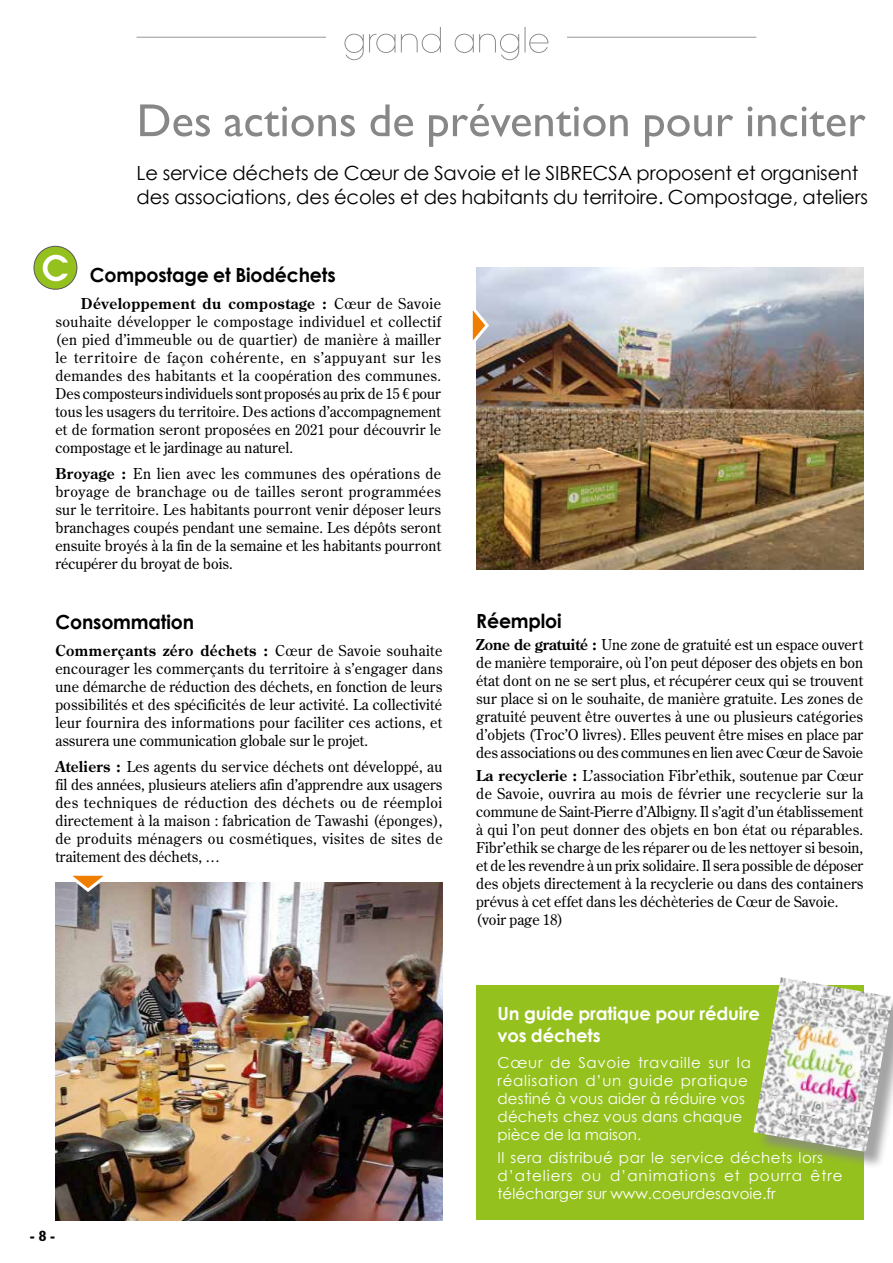
<style>
.page{position:relative;width:893px;height:1263px;background:#fff}
.page>*{position:absolute;margin:0;border:0;box-sizing:border-box;transform-origin:0 0}
.t1{font:19.5px/24px "Century Gothic";letter-spacing:-.01em;color:#000}
.t2{font:700 19.5px "Century Gothic";letter-spacing:-.01em;color:#000}
.t3{font:700 18px/21.6px "Century Gothic";letter-spacing:-.01em;color:#fff}
.t4{font:15px/18px "Century Old Style";letter-spacing:.005em;color:#000;text-align:justify}
.t5{font:15px/18px "Century Gothic";letter-spacing:.03em;color:#fff}
.t6{font:700 15px "Gill Sans";color:#000}
.s1{font-weight:700}
.s2{font-family:"Century Old Style Std"}
</style>
<div class="page">
<hr style="left:137px;top:37px;width:619px;height:1px;background:#969695">
<div style="left:326px;top:17px;width:241px;height:45px;background:#fff"></div>
<svg style="left:344px;top:27px;width:204px;height:33px"></svg>
<svg style="left:140px;top:104px;width:726px;height:43px"></svg>
<div style="left:34px;top:246px;width:43px;height:43px;background:#95c11f;border-radius:50%"></div>
<svg style="left:43px;top:255px;width:25px;height:26px"></svg>
<div style="left:34px;top:246px;width:43px;height:44px;border:1px solid #575756;border-radius:50%"></div>
<img style="left:55px;top:882px;width:387px;height:338px">
<img style="left:476px;top:268px;width:387px;height:301px">
<svg style="left:472px;top:298px;width:19px;height:51px"></svg>
<svg style="left:64px;top:875px;width:53px;height:19px"></svg>
<div style="left:476px;top:985px;width:388px;height:235px;background:#95c11f"></div>
<div style="left:756px;top:980px;width:137px;height:190px;background:#878787;opacity:.75"></div>
<img style="left:753px;top:977px;width:140px;height:175px">
<h1 class="t1" style="left:137px;top:160px;width:733px">Le service déchets de Cœur de Savoie et le SIBRECSA proposent et organisent des associations, des écoles et des habitants du territoire. Compostage, ateliers</h1>
<h1 class="t2" style="left:90px;top:260px;width:247px">Compostage et Biodéchets</h1>
<p class="t4" style="left:55px;top:294px;width:387px;text-indent:26px"><span class="s1">Développement du compostage :</span> Cœur de Savoie souhaite développer le compostage individuel et collectif (en pied d’immeuble ou de quartier) de manière à mailler le territoire de façon cohérente, en s’appuyant sur les demandes des habitants et la coopération des communes.<br>Des composteurs individuels sont proposés au prix de 15 <span class="s2">€</span> pour tous les usagers du territoire. Des actions d’accompagnement et de formation seront proposées en 2021 pour découvrir le compostage et le jardinage au naturel.</p>
<p class="t4" style="left:55px;top:465px;width:387px"><span class="s1">Broyage :</span> En lien avec les communes des opérations de broyage de branchage ou de tailles seront programmées sur le territoire. Les habitants pourront venir déposer leurs branchages coupés pendant une semaine. Les dépôts seront ensuite broyés à la fin de la semaine et les habitants pourront récupérer du broyat de bois.</p>
<h1 class="t2" style="left:55px;top:607px;width:140px">Consommation</h1>
<p class="t4" style="left:55px;top:641px;width:389px"><span class="s1">Commerçants zéro déchets :</span> Cœur de Savoie souhaite encourager les commerçants du territoire à s’engager dans une démarche de réduction des déchets, en fonction de leurs possibilités et des spécificités de leur activité. La collectivité leur fournira des informations pour faciliter ces actions, et assurera une communication globale sur le projet.</p>
<p class="t4" style="left:55px;top:757px;width:389px"><span class="s1">Ateliers :</span> Les agents du service déchets ont développé, au fil des années, plusieurs ateliers afin d’apprendre aux usagers des techniques de réduction des déchets ou de réemploi directement à la maison : fabrication de Tawashi (éponges), de produits ménagers ou cosmétiques, visites de sites de traitement des déchets, …</p>
<p class="t6" style="left:30px;top:1227px;width:27px">- 8 -</p>
<h1 class="t2" style="left:476px;top:606px;width:87px">Réemploi</h1>
<p class="t4" style="left:476px;top:636px;width:388px"><span class="s1">Zone de gratuité :</span> Une zone de gratuité est un espace ouvert de manière temporaire, où l’on peut déposer des objets en bon état dont on ne se sert plus, et récupérer ceux qui se trouvent sur place si on le souhaite, de manière gratuite. Les zones de gratuité peuvent être ouvertes à une ou plusieurs catégories d’objets (Troc’O livres). Elles peuvent être mises en place par des associations ou des communes en lien avec Cœur de Savoie</p>
<p class="t4" style="left:476px;top:766px;width:389px;text-align:left"><span class="s1">La recyclerie :</span> L’association Fibr’ethik, soutenue par Cœur de Savoie, ouvrira au mois de février une recyclerie sur la commune de Saint-Pierre d’Albigny. Il s’agit d’un établissement à qui l’on peut donner des objets en bon état ou réparables.<br>Fibr’ethik se charge de les réparer ou de les nettoyer si besoin, et de les revendre à un prix solidaire. Il sera possible de déposer des objets directement à la recyclerie ou dans des containers prévus à cet effet dans les déchèteries de Cœur de Savoie. (voir page 18)</p>
<p class="t3" style="left:497px;top:1002px;width:264px">Un guide pratique pour réduire vos déchets</p>
<p class="t5" style="left:497px;top:1054px;width:255px">Cœur de Savoie travaille sur la réalisation d’un guide pratique destiné à vous aider à réduire vos déchets chez vous dans chaque pièce de la maison.</p>
<p class="t5" style="left:497px;top:1148px;width:347px">Il sera distribué par le service déchets lors d’ateliers ou d’animations et pourra être télécharger sur www.coeurdesavoie.fr</p>
</div>
